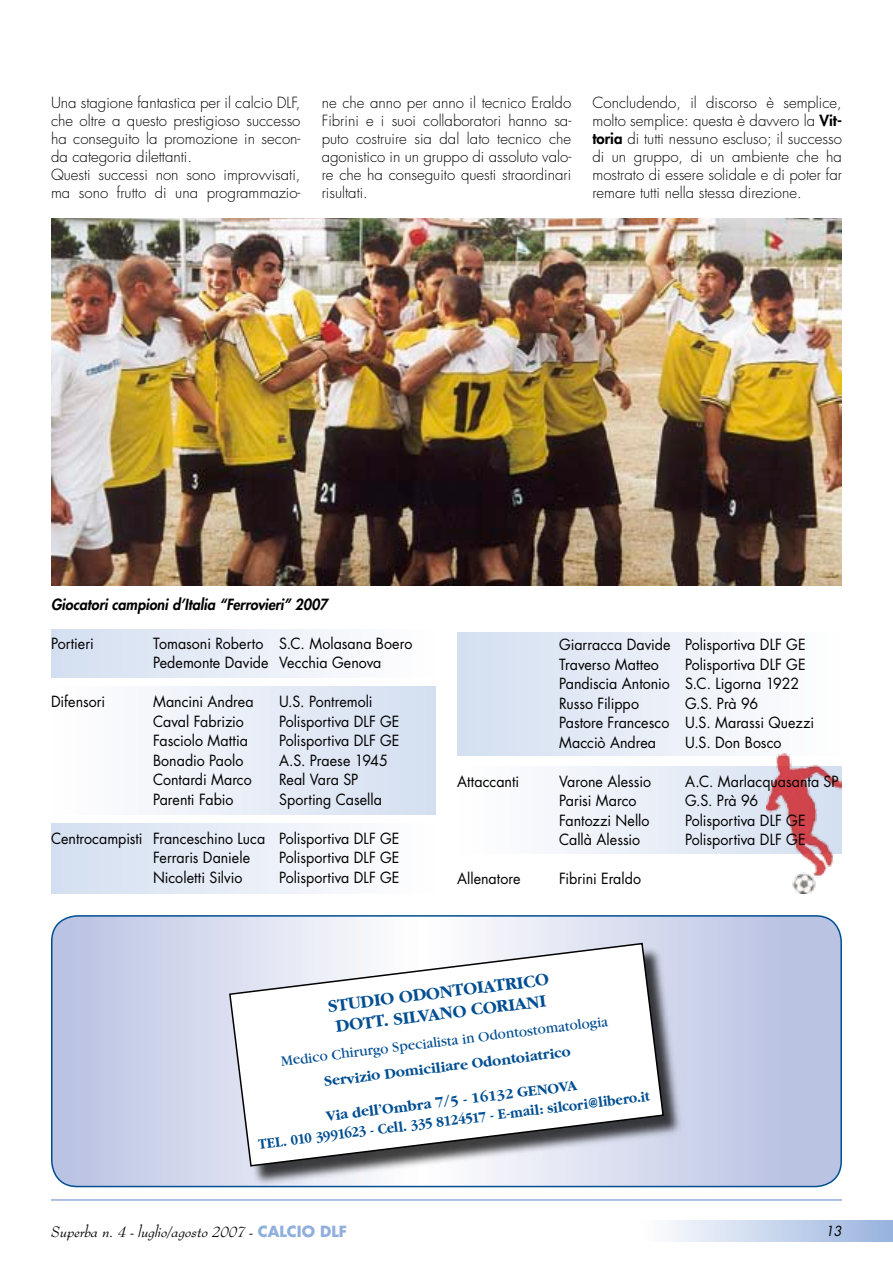
<style>
.page{position:relative;width:893px;height:1263px;background:#fff}
.page>*{position:absolute;margin:0;border:0;box-sizing:border-box;transform-origin:0 0}
.t1{font:700 18px/21px "Garamond";color:#004e92;text-align:center}
.t2{font:15px/19.5px "Futura";color:#000;scale:.95 1}
.t3{font:300 15px/18px "Futura";color:#000;text-align:justify}
.t4{font:700 15px/19.5px "Garamond";color:#004e92;text-align:center}
.t5{font:15px "Garamond";color:#004e92}
.t6{font:italic 800 15px "Futura";color:#000;scale:.95 1}
.t7{font:italic 15px "Bernhard Modern BT";color:#000}
.t8{font:italic 13.5px "Futura";color:#000}
.s1{font-weight:800}
.s2{font-family:"Futura";font-weight:700;font-style:normal;color:#91afdc}
</style>
<div class="page">
<div style="left:638px;top:1220px;width:255px;height:22px;background:linear-gradient(to right,#fff,#98b3dd)"></div>
<hr style="left:51px;top:1199px;width:791px;height:2px;background:#91afdc">
<svg style="left:52px;top:916px;width:789px;height:270px;background:#c9cfe8"></svg>
<div style="left:51px;top:915px;width:791px;height:272px;border:2px solid #004e92;border-radius:26px"></div>
<div style="left:230px;top:944px;width:453px;height:242px;background:#000;opacity:.75"></div>
<svg style="left:228px;top:942px;width:437px;height:225px"></svg>
<div style="left:51px;top:629px;width:385px;height:48px;background:linear-gradient(to right,#d3dff0,#fff)"></div>
<div style="left:51px;top:823px;width:385px;height:70px;background:linear-gradient(to right,#d3dff0,#fff)"></div>
<div style="left:51px;top:686px;width:385px;height:128px;background:linear-gradient(to right,#fff,#d3dff0)"></div>
<svg style="left:557px;top:767px;width:210px;height:86px"></svg>
<img style="left:767px;top:755px;width:75px;height:138px">
<div style="left:457px;top:632px;width:385px;height:123px;background:linear-gradient(to right,#d3dff0,#fff)"></div>
<img style="left:51px;top:218px;width:791px;height:367px">
<p class="t3" style="left:51px;top:94px;width:251px;text-align:left">Una stagione fantastica per il calcio DLF, che oltre a questo prestigioso successo ha conseguito la promozione in secon&shy;da categoria dilettanti.<br>Questi successi non sono improvvisati, ma sono frutto di una programmazio-</p>
<p class="t3" style="left:322px;top:94px;width:251px">ne che anno per anno il tecnico Eraldo Fibrini e i suoi collaboratori hanno sa&shy;puto costruire sia dal lato tecnico che agonistico in un gruppo di assoluto valo&shy;re che ha conseguito questi straordinari risultati.</p>
<p class="t3" style="left:592px;top:94px;width:251px">Concludendo, il discorso è semplice, molto semplice: questa è davvero la <span class="s1">Vit&shy;toria</span> di tutti nessuno escluso; il successo di un gruppo, di un ambiente che ha mostrato di essere solidale e di poter far remare tutti nella stessa direzione.</p>
<p class="t6" style="left:51px;top:594px;width:293px">Giocatori campioni d’Italia “Ferrovieri” 2007</p>
<p class="t2" style="left:51px;top:633px;width:47px">Portieri</p>
<p class="t2" style="left:153px;top:633px;width:274px">Tomasoni Roberto S.C. Molasana Boero<br>Pedemonte Davide Vecchia Genova</p>
<p class="t2" style="left:51px;top:692px;width:59px">Difensori</p>
<p class="t2" style="left:153px;top:692px;width:107px">Mancini Andrea</p>
<p class="t2" style="left:279px;top:692px;width:100px">U.S. Pontremoli</p>
<p class="t2" style="left:153px;top:711px;width:97px">Caval Fabrizio</p>
<p class="t2" style="left:279px;top:711px;width:128px">Polisportiva DLF GE</p>
<p class="t2" style="left:153px;top:731px;width:101px">Fasciolo Mattia</p>
<p class="t2" style="left:279px;top:731px;width:128px">Polisportiva DLF GE</p>
<p class="t2" style="left:153px;top:750px;width:97px">Bonadio Paolo</p>
<p class="t2" style="left:279px;top:750px;width:116px">A.S. Praese 1945</p>
<p class="t2" style="left:153px;top:770px;width:105px">Contardi Marco</p>
<p class="t2" style="left:279px;top:770px;width:85px">Real Vara SP</p>
<p class="t2" style="left:153px;top:789px;width:86px">Parenti Fabio</p>
<p class="t2" style="left:279px;top:789px;width:110px">Sporting Casella</p>
<p class="t2" style="left:153px;top:828px;width:261px;text-indent:-102px">Centrocampisti Franceschino Luca Polisportiva DLF GE<br>Ferraris Daniele</p>
<p class="t2" style="left:279px;top:848px;width:128px">Polisportiva DLF GE</p>
<p class="t2" style="left:153px;top:867px;width:96px">Nicoletti Silvio</p>
<p class="t2" style="left:279px;top:867px;width:128px">Polisportiva DLF GE</p>
<p class="t2" style="left:559px;top:635px;width:261px">Giarracca Davide Polisportiva DLF GE<br>Traverso Matteo</p>
<p class="t2" style="left:559px;top:654px;width:261px;text-indent:126px">Polisportiva DLF GE<br>Pandiscia Antonio S.C. Ligorna 1922<br>Russo Filippo</p>
<p class="t2" style="left:559px;top:693px;width:270px;text-indent:126px">G.S. Prà 96<br>Pastore Francesco U.S. Marassi Quezzi<br>Macciò Andrea</p>
<p class="t2" style="left:685px;top:732px;width:103px">U.S. Don Bosco</p>
<p class="t2" style="left:457px;top:771px;width:67px">Attaccanti</p>
<p class="t2" style="left:559px;top:771px;width:98px">Varone Alessio</p>
<p class="t2" style="left:685px;top:771px;width:163px">A.C. Marlacquasanta SP</p>
<p class="t2" style="left:559px;top:791px;width:83px">Parisi Marco</p>
<p class="t2" style="left:685px;top:791px;width:78px">G.S. Prà 96</p>
<p class="t2" style="left:559px;top:810px;width:97px">Fantozzi Nello</p>
<p class="t2" style="left:685px;top:810px;width:128px">Polisportiva DLF GE</p>
<p class="t2" style="left:559px;top:830px;width:87px">Callà Alessio</p>
<p class="t2" style="left:685px;top:830px;width:128px">Polisportiva DLF GE</p>
<p class="t2" style="left:457px;top:869px;width:68px">Allenatore</p>
<p class="t2" style="left:559px;top:869px;width:88px">Fibrini Eraldo</p>
<p class="t1" style="left:327px;top:996px;width:224px;rotate:-7deg">STUDIO ODONTOIATRICO<br>DOTT. SILVANO CORIANI</p>
<p class="t5" style="left:280px;top:1053px;width:331px;rotate:-7deg">Medico Chirurgo Specialista in Odontostomatologia</p>
<p class="t4" style="left:323px;top:1072px;width:250px;rotate:-7deg">Servizio Domiciliare Odontoiatrico</p>
<p class="t4" style="left:255px;top:1115px;width:395px;rotate:-7deg">Via dell’Ombra 7/5 - 16132 GENOVA<br>TEL. 010 3991623 - Cell. 335 8124517 - E-mail: silcori@libero.it</p>
<p class="t7" style="left:51px;top:1222px;width:297px">Superba n. 4 - luglio/agosto 2007 - <span class="s2">CALCIO DLF</span></p>
<p class="t8" style="left:825px;top:1222px;width:18px">13</p>
</div>
